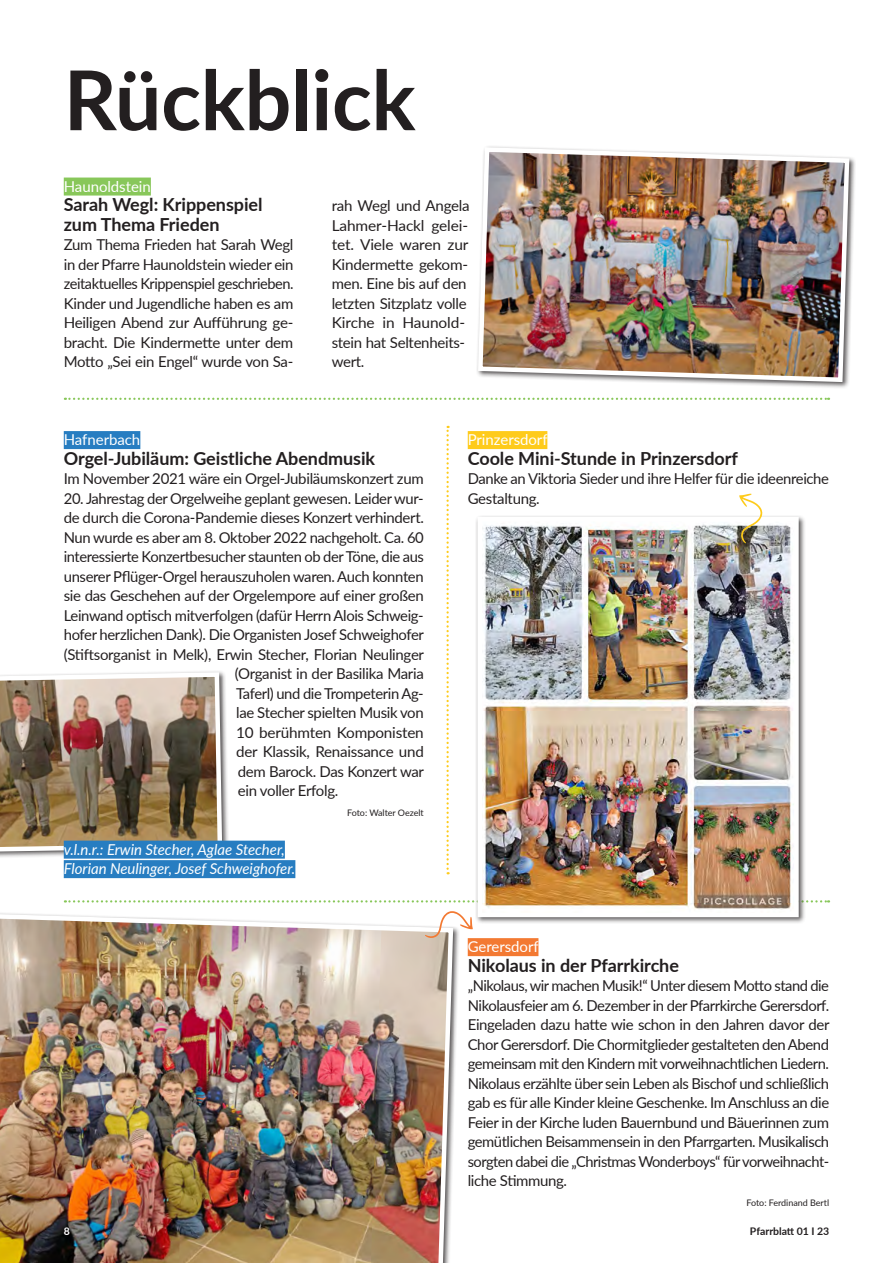
<style>
.page{position:relative;width:893px;height:1263px;background:#fff}
.page>*{position:absolute;margin:0;border:0;box-sizing:border-box;transform-origin:0 0}
.t1{font:700 82.5px "Lato";letter-spacing:-.005em;color:#231f20}
.t2{font:700 18px/19.5px "Lato";letter-spacing:-.005em;color:#231f20}
.t3{font:15px/19.5px "Lato";letter-spacing:-.025em;color:#231f20;text-align:justify}
.t4{font:italic 15px/19.5px "Lato";letter-spacing:-.005em;color:#fff}
.t5{font:15px "Lato";letter-spacing:-.005em;color:#fff}
.t6{font:700 10.5px "Lato";letter-spacing:-.005em;color:#231f20}
.t7{font:700 10.5px "Lato";color:#fff}
.t8{font:9px "Lato";letter-spacing:-.005em;color:#231f20}
</style>
<div class="page">
<svg style="left:65px;top:900px;width:764px;height:2px"></svg>
<img style="left:0;top:913px;width:455px;height:350px">
<div style="left:64px;top:178px;width:87px;height:18px;background:#88c75a"></div>
<div style="left:468px;top:938px;width:70px;height:18px;background:#f37932"></div>
<div style="left:468px;top:431px;width:79px;height:18px;background:#fecb1b"></div>
<div style="left:64px;top:431px;width:76px;height:18px;background:#277dc1"></div>
<div style="left:475px;top:145px;width:381px;height:244px;background:#231f20;opacity:.75"></div>
<img style="left:476px;top:145px;width:376px;height:239px">
<div style="left:475px;top:514px;width:330px;height:410px;background:#231f20;opacity:.75"></div>
<img style="left:483px;top:522px;width:311px;height:390px">
<svg style="left:65px;top:398px;width:764px;height:2px"></svg>
<svg style="left:446px;top:426px;width:3px;height:448px"></svg>
<svg style="left:739px;top:494px;width:23px;height:49px"></svg>
<svg style="left:425px;top:911px;width:48px;height:27px"></svg>
<div style="left:0;top:670px;width:229px;height:188px;background:#231f20;opacity:.75"></div>
<img style="left:0;top:670px;width:224px;height:184px">
<div style="left:64px;top:841px;width:221px;height:18px;background:#277dc1"></div>
<div style="left:64px;top:860px;width:231px;height:18px;background:#277dc1"></div>
<h1 class="t1" style="left:64px;top:39px;width:353px">Rückblick</h1>
<p class="t5" style="left:64px;top:176px;width:89px">Haunoldstein</p>
<p class="t2" style="left:64px;top:194px;width:200px">Sarah Wegl: Krippenspiel zum Thema Frieden</p>
<p class="t3" style="left:64px;top:234px;width:231px">Zum Thema Frieden hat Sarah Wegl in der Pfarre Haunoldstein wieder ein zeitaktuelles Krippenspiel geschrieben.<br>Kinder und Jugendliche haben es am Heiligen Abend zur Aufführung ge&shy;bracht. Die Kindermette unter dem Motto „Sei ein Engel“ wurde von Sa-</p>
<p class="t3" style="left:332px;top:195px;width:140px;text-align:left">rah Wegl und Angela<br>Lahmer-Hackl gelei&shy;tet. Viele waren zur<br>Kindermette gekom&shy;men. Eine bis auf den letzten Sitzplatz volle<br>Kirche in Haunold&shy;stein hat Seltenheits&shy;wert.</p>
<p class="t5" style="left:64px;top:429px;width:78px">Hafnerbach</p>
<p class="t2" style="left:64px;top:448px;width:313px">Orgel-Jubiläum: Geistliche Abendmusik</p>
<p class="t3" style="left:64px;top:468px;width:361px">Im November 2021 wäre ein Orgel-Jubiläumskonzert zum</p>
<p class="t3" style="left:64px;top:488px;width:361px">20. Jahrestag der Orgelweihe geplant gewesen. Leider wur-</p>
<p class="t3" style="left:64px;top:507px;width:362px">de durch die Corona-Pandemie dieses Konzert verhindert.</p>
<p class="t3" style="left:64px;top:527px;width:362px">Nun wurde es aber am 8. Oktober 2022 nachgeholt. Ca. 60</p>
<p class="t3" style="left:64px;top:546px;width:362px">interessierte Konzertbesucher staunten ob der Töne, die aus</p>
<p class="t3" style="left:64px;top:566px;width:361px">unserer Pflüger-Orgel herauszuholen waren. Auch konnten</p>
<p class="t3" style="left:64px;top:585px;width:361px">sie das Geschehen auf der Orgelempore auf einer großen</p>
<p class="t3" style="left:64px;top:605px;width:361px">Leinwand optisch mitverfolgen (dafür Herrn Alois Schweig-</p>
<p class="t3" style="left:64px;top:624px;width:362px">hofer herzlichen Dank). Die Organisten Josef Schweighofer</p>
<p class="t3" style="left:64px;top:644px;width:362px">(Stiftsorganist in Melk), Erwin Stecher, Florian Neulinger</p>
<p class="t3" style="left:235px;top:663px;width:191px">(Organist in der Basilika Maria</p>
<p class="t3" style="left:236px;top:683px;width:189px">Taferl) und die Trompeterin Ag-</p>
<p class="t3" style="left:236px;top:702px;width:189px">lae Stecher spielten Musik von</p>
<p class="t3" style="left:236px;top:722px;width:189px">10 berühmten Komponisten</p>
<p class="t3" style="left:236px;top:741px;width:189px">der Klassik, Renaissance und</p>
<p class="t3" style="left:238px;top:761px;width:188px">dem Barock. Das Konzert war</p>
<p class="t3" style="left:238px;top:780px;width:102px">ein voller Erfolg.</p>
<p class="t8" style="left:347px;top:806px;width:78px">Foto: Walter Oezelt</p>
<p class="t4" style="left:64px;top:839px;width:233px">v.l.n.r.: Erwin Stecher, Aglae Stecher,<br>Florian Neulinger, Josef Schweighofer.</p>
<p class="t5" style="left:468px;top:429px;width:81px">Prinzersdorf</p>
<p class="t2" style="left:468px;top:448px;width:272px">Coole Mini-Stunde in Prinzersdorf</p>
<p class="t3" style="left:468px;top:468px;width:363px">Danke an Viktoria Sieder und ihre Helfer für die ideenreiche<br>Gestaltung.</p>
<p class="t5" style="left:468px;top:936px;width:72px">Gerersdorf</p>
<p class="t2" style="left:468px;top:955px;width:213px">Nikolaus in der Pfarrkirche</p>
<p class="t3" style="left:468px;top:975px;width:363px">„Nikolaus, wir machen Musik!“ Unter diesem Motto stand die Nikolausfeier am 6. Dezember in der Pfarrkirche Gerersdorf.<br>Eingeladen dazu hatte wie schon in den Jahren davor der Chor Gerersdorf. Die Chormitglieder gestalteten den Abend gemeinsam mit den Kindern mit vorweihnachtlichen Liedern.<br>Nikolaus erzählte über sein Leben als Bischof und schließlich gab es für alle Kinder kleine Geschenke. Im Anschluss an die Feier in der Kirche luden Bauernbund und Bäuerinnen zum gemütlichen Beisammensein in den Pfarrgarten. Musikalisch sorgten dabei die „Christmas Wonderboys“ für vorweihnacht&shy;liche Stimmung.</p>
<p class="t8" style="left:746px;top:1196px;width:84px">Foto: Ferdinand Bertl</p>
<p class="t7" style="left:64px;top:1224px;width:8px">8</p>
<p class="t6" style="left:750px;top:1224px;width:81px">Pfarrblatt 01 I 23</p>
</div>
